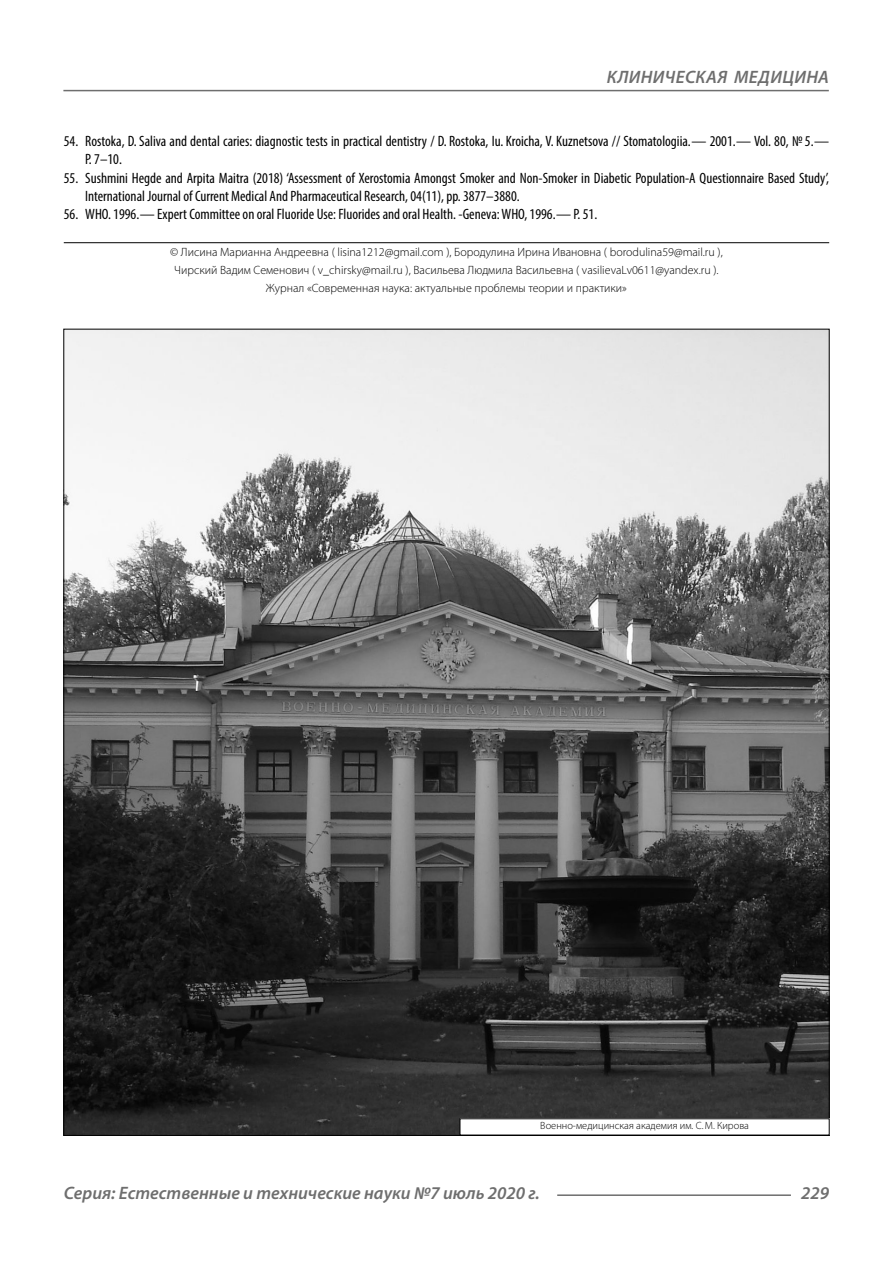
<style>
.page{position:relative;width:893px;height:1263px;background:#fff}
.page>*{position:absolute;margin:0;border:0;box-sizing:border-box;transform-origin:0 0}
.t1{font:italic 600 18px "Myriad Pro";color:#6e6e6e}
.t2{font:condensed 15px/18.3px "Myriad Pro";color:#000}
.Copy{font:300 12px/18.3px "Myriad Pro";color:#000;text-align:center}
.Author-doc{font:300 10.5px "Myriad Pro";color:#000}
</style>
<div class="page">
<hr style="left:64px;top:242px;width:765px;height:1px;background:#000">
<img style="left:65px;top:331px;width:763px;height:803px">
<div style="left:460px;top:1119px;width:369px;height:16px;background:#fff"></div>
<hr style="left:557px;top:1194px;width:234px;height:2px;background:#6e6e6e">
<hr style="left:63px;top:90px;width:766px;height:1px;background:#6e6e6e">
<p class="t1" style="left:607px;top:66px;width:23px">Клиническая</p>
<p class="t1" style="left:734px;top:66px;width:13px">медицина</p>
<p class="t2" style="left:85px;top:132px;width:746px;text-indent:-21px">54. Rostoka, D. Saliva and dental caries: diagnostic tests in practical dentistry / D. Rostoka, Iu. Kroicha, V. Kuznetsova // Stomatologiia.— 2001.— Vol. 80, № 5.—<br>P. 7–10.</p>
<p class="t2" style="left:85px;top:168px;width:746px;text-indent:-21px">55. Sushmini Hegde and Arpita Maitra (2018) ‘Assessment of Xerostomia Amongst Smoker and Non-Smoker in Diabetic Population-A Questionnaire Based Study’,<br>International Journal of Current Medical And Pharmaceutical Research, 04(11), pp. 3877–3880.</p>
<p class="t2" style="left:64px;top:205px;width:535px">56. WHO. 1996.— Expert Committee on oral Fluoride Use: Fluorides and oral Health. -Geneva: WHO, 1996.— P. 51.</p>
<p class="Copy" style="left:170px;top:243px;width:554px">© Лисина Марианна Андреевна ( lisina1212@gmail.com ), Бородулина Ирина Ивановна ( borodulina59@mail.ru ),<br>Чирский Вадим Семенович ( v_chirsky@mail.ru ), Васильева Людмила Васильевна ( vasilievaLv0611@yandex.ru ).<br>Журнал «Современная наука: актуальные проблемы теории и практики»</p>
<p class="Author-doc" style="left:540px;top:1119px;width:210px">Военно-медицинская академия им. С.М. Кирова</p>
<p class="t1" style="left:64px;top:1182px;width:478px">Серия: Естественные и технические науки №7 июль 2020 г.</p>
<p class="t1" style="left:801px;top:1182px;width:30px">229</p>
</div>
